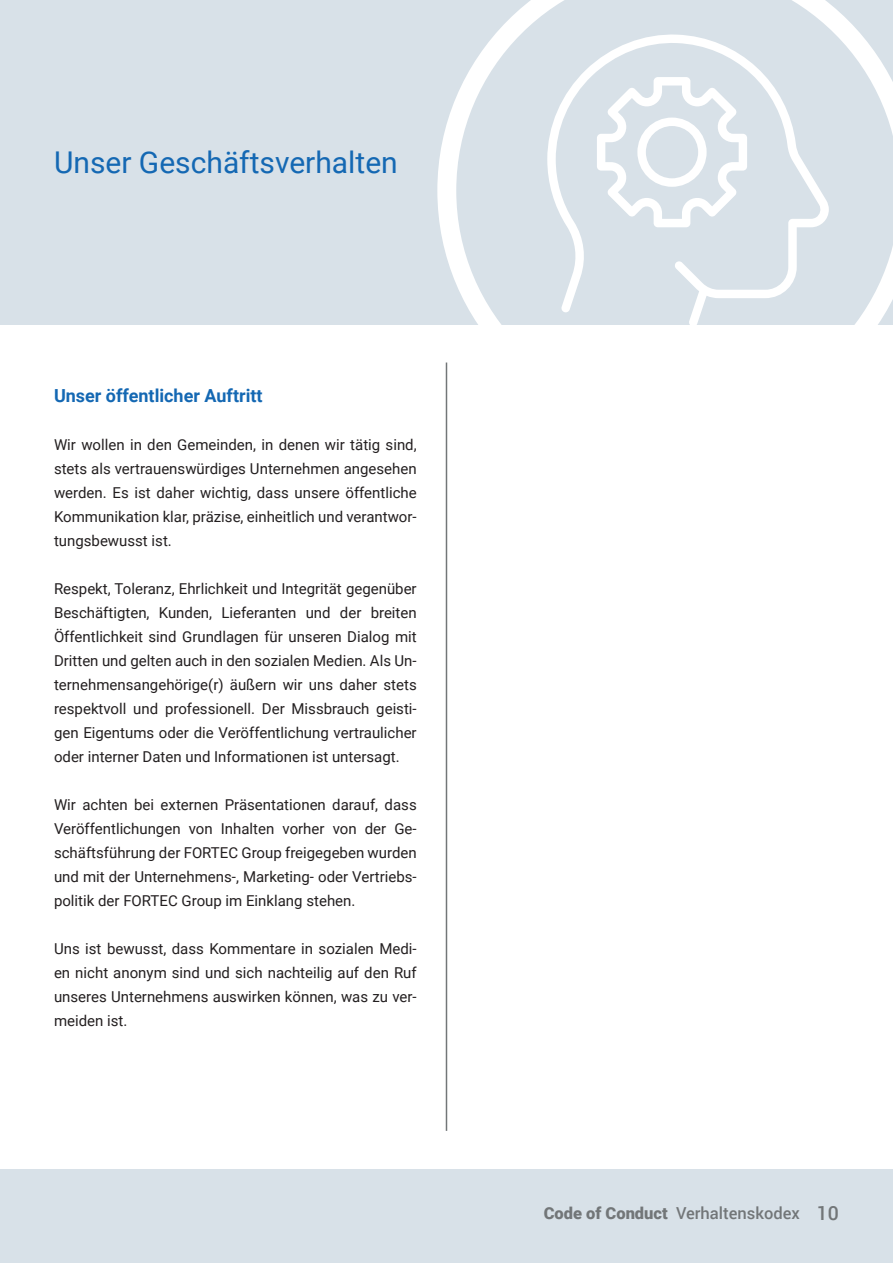
<style>
.page{position:relative;width:893px;height:1263px;background:#d8e1e8}
.page>*{position:absolute;margin:0;border:0;box-sizing:border-box;transform-origin:0 0}
.t1{font:30px "Roboto";color:#1468b3}
.t2{font:700 18px "Roboto";color:#1468b3}
.t3{font:500 16.5px "Roboto";color:#727678}
.t4{font:15px/24px "Roboto";color:#231f20;text-align:justify}
.s1{font-weight:900}
.s2{font-size:19.5px}
</style>
<div class="page">
<div style="left:0;top:325px;width:893px;height:843px;background:#fff"></div>
<hr style="left:446px;top:362px;width:1px;height:769px;background:#727678">
<svg style="left:437px;top:0;width:456px;height:431px"></svg>
<p class="t1" style="left:54px;top:141px;width:345px">Unser Geschäftsverhalten</p>
<p class="t2" style="left:54px;top:383px;width:210px">Unser öffentlicher Auftritt</p>
<p class="t4" style="left:54px;top:432px;width:364px">Wir wollen in den Gemeinden, in denen wir tätig sind, stets als vertrauenswürdiges Unternehmen angesehen werden. Es ist daher wichtig, dass unsere öffentliche Kommunikation klar, präzise, einheitlich und verantwor&shy;tungsbewusst ist.</p>
<p class="t4" style="left:54px;top:576px;width:364px">Respekt, Toleranz, Ehrlichkeit und Integrität gegenüber Beschäftigten, Kunden, Lieferanten und der breiten Öffentlichkeit sind Grundlagen für unseren Dialog mit Dritten und gelten auch in den sozialen Medien. Als Un&shy;ternehmensangehörige(r) äußern wir uns daher stets respektvoll und professionell. Der Missbrauch geisti&shy;gen Eigentums oder die Veröffentlichung vertraulicher oder interner Daten und Informationen ist untersagt.</p>
<p class="t4" style="left:54px;top:792px;width:364px">Wir achten bei externen Präsentationen darauf, dass Veröffentlichungen von Inhalten vorher von der Ge&shy;schäftsführung der FORTEC Group freigegeben wurden und mit der Unternehmens-, Marketing- oder Vertriebs&shy;politik der FORTEC Group im Einklang stehen.</p>
<p class="t4" style="left:54px;top:936px;width:364px">Uns ist bewusst, dass Kommentare in sozialen Medi&shy;en nicht anonym sind und sich nachteilig auf den Ruf unseres Unternehmens auswirken können, was zu ver&shy;meiden ist.</p>
<p class="t3" style="left:544px;top:1202px;width:297px"><span class="s1">Code of Conduct</span> Verhaltenskodex <span class="s2">10</span></p>
</div>
